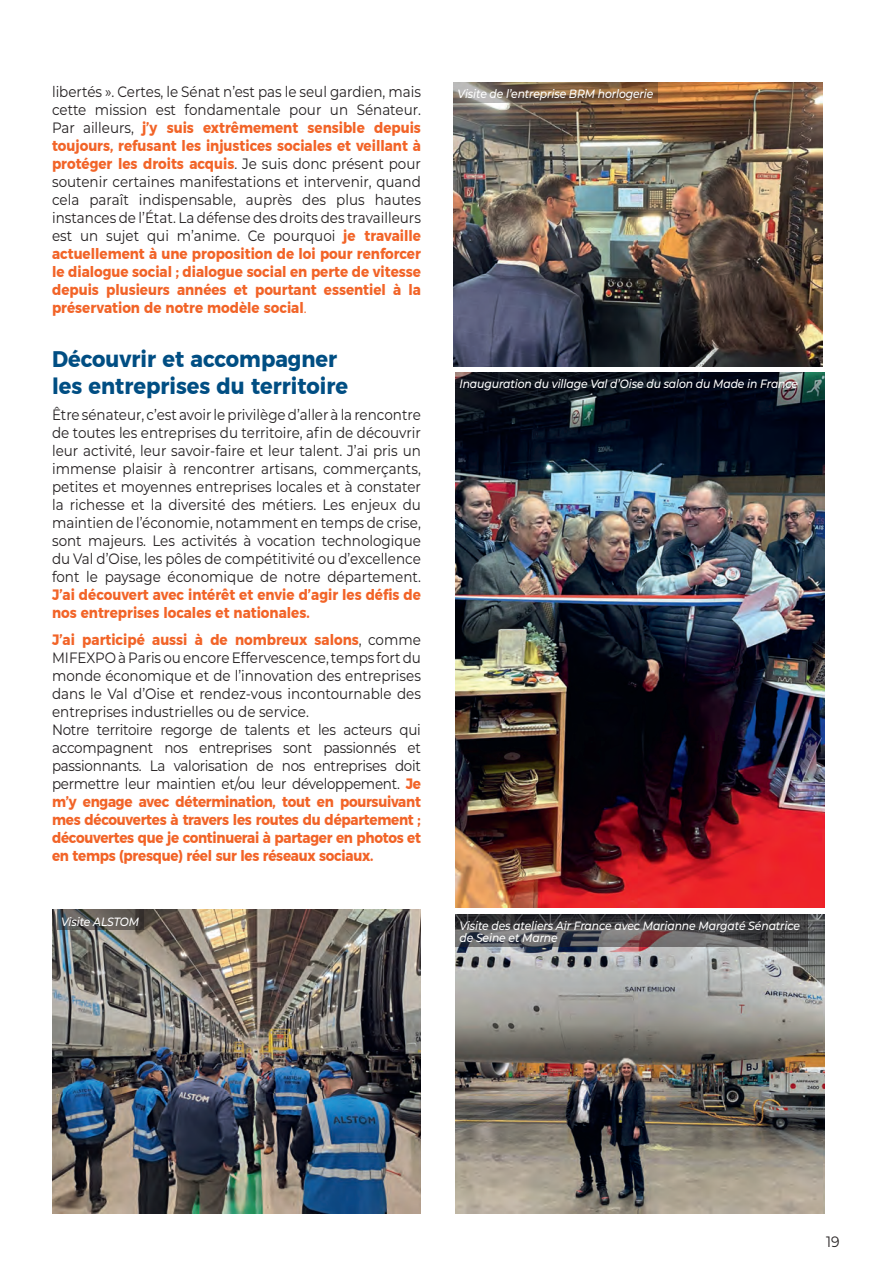
<style>
.page{position:relative;width:896px;height:1267px;background:#fff}
.page>*{position:absolute;margin:0;border:0;box-sizing:border-box;transform-origin:0 0}
.t1{font:700 22.5px/27px "Montserrat";color:#004e83;scale:.93 1}
.t2{font:15px/18px "Montserrat";letter-spacing:-.01em;color:#231f20;text-align:justify;scale:.9 1}
.t3{font:700 15px/18px "Montserrat";color:#f26428;scale:.9 1}
.t4{font:15px "Montserrat";letter-spacing:-.01em;color:#231f20;scale:.93 1}
.t5{font:italic 500 12px/12px "Montserrat";letter-spacing:-.01em;color:#fff;scale:.9 1}
.s1{font-weight:700;color:#f26428}
.s2{color:#f26428}
</style>
<div class="page">
<img style="left:453px;top:82px;width:369px;height:285px">
<img style="left:455px;top:372px;width:369px;height:536px">
<img style="left:455px;top:914px;width:369px;height:299px">
<img style="left:52px;top:910px;width:369px;height:303px">
<svg style="left:57px;top:910px;width:86px;height:20px;background:#595855"></svg>
<svg style="left:455px;top:914px;width:352px;height:32px;background:#4b494c"></svg>
<svg style="left:453px;top:82px;width:204px;height:20px;background:#836a52"></svg>
<p class="t2" style="left:52px;top:82px;width:411px">libertés ». Certes, le Sénat n’est pas le seul gardien, mais cette mission est fondamentale pour un Sénateur.<br>Par ailleurs, <span class="s1">j’y suis extrêmement sensible depuis toujours, refusant les injustices sociales et veillant à protéger les droits acquis</span>. Je suis donc présent pour soutenir certaines manifestations et intervenir, quand cela paraît indispensable, auprès des plus hautes instances de l’État. La défense des droits des travailleurs est un sujet qui m’anime. Ce pourquoi <span class="s1">je travaille actuellement à une proposition de loi pour renforcer le dialogue social ; dialogue social en perte de vitesse depuis plusieurs années et pourtant essentiel à la préservation de notre modèle social</span><span class="s2">.</span></p>
<h1 class="t1" style="left:52px;top:345px;width:320px">Découvrir et accompagner les entreprises du territoire</h1>
<p class="t2" style="left:52px;top:405px;width:411px">Être sénateur, c’est avoir le privilège d’aller à la rencontre de toutes les entreprises du territoire, afin de découvrir leur activité, leur savoir-faire et leur talent. J’ai pris un immense plaisir à rencontrer artisans, commerçants, petites et moyennes entreprises locales et à constater la richesse et la diversité des métiers. Les enjeux du maintien de l’économie, notamment en temps de crise, sont majeurs. Les activités à vocation technologique du Val d’Oise, les pôles de compétitivité ou d’excellence font le paysage économique de notre département.</p>
<p class="t3" style="left:52px;top:586px;width:411px">J’ai découvert avec intérêt et envie d’agir les défis de nos entreprises locales et nationales.</p>
<p class="t2" style="left:52px;top:630px;width:411px;text-align:left"><span class="s1">J’ai participé aussi à de nombreux salons</span>, comme MIFEXPO à Paris ou encore Effervescence, temps fort du monde économique et de l’innovation des entreprises dans le Val d’Oise et rendez-vous incontournable des entreprises industrielles ou de service.<br>Notre territoire regorge de talents et les acteurs qui accompagnent nos entreprises sont passionnés et passionnants. La valorisation de nos entreprises doit permettre leur maintien et/ou leur développement. <span class="s1">Je m’y engage avec détermination, tout en poursuivant mes découvertes à travers les routes du département ; découvertes que je continuerai à partager en photos et en temps (presque) réel sur les réseaux sociaux.</span></p>
<p class="t5" style="left:457px;top:87px;width:219px">Visite de l’entreprise BRM horlogerie</p>
<p class="t5" style="left:459px;top:377px;width:378px">Inauguration du village Val d’Oise du salon du Made in France</p>
<p class="t5" style="left:61px;top:915px;width:88px">Visite ALSTOM</p>
<p class="t5" style="left:459px;top:919px;width:380px">Visite des ateliers Air France avec Marianne Margaté Sénatrice de Seine et Marne</p>
<p class="t4" style="left:826px;top:1231px;width:16px">19</p>
</div>
